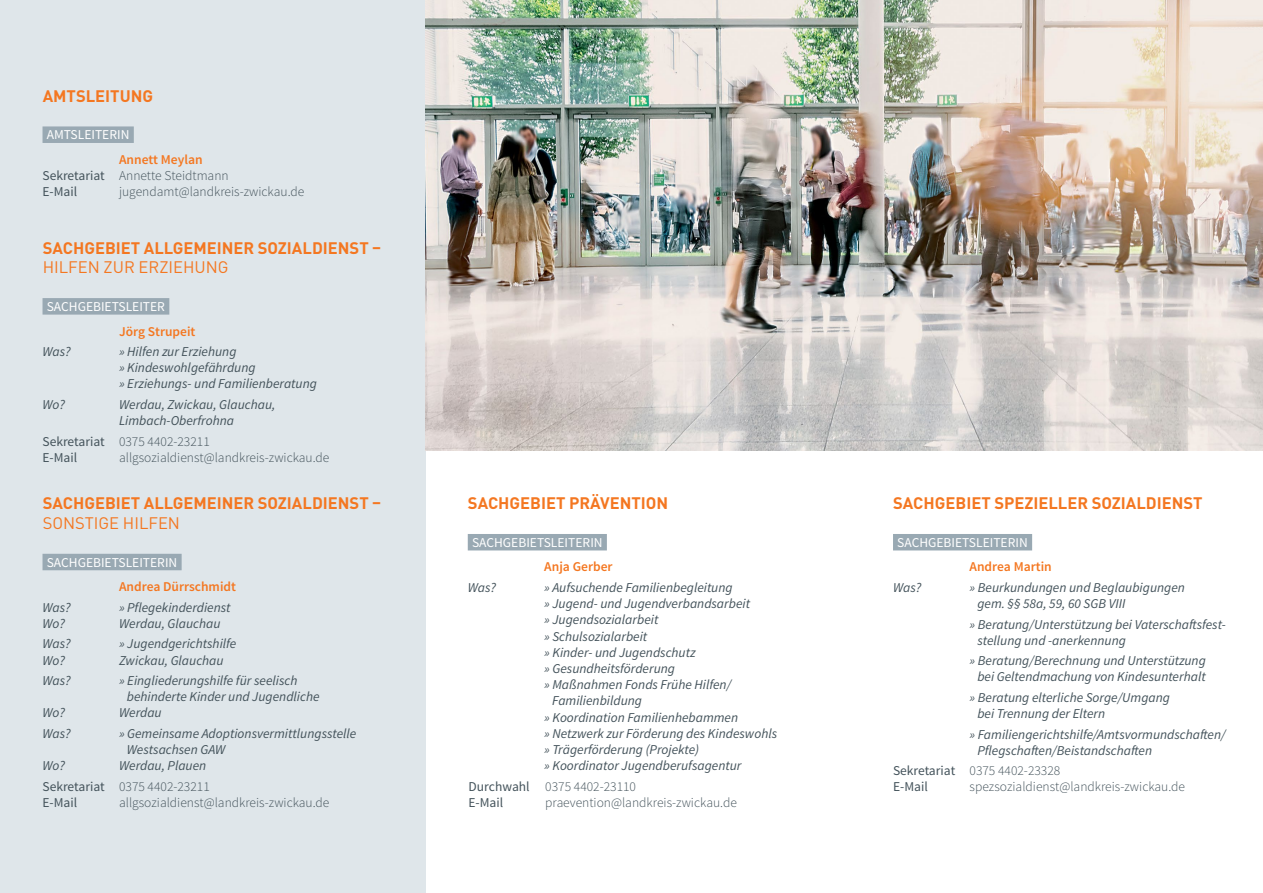
<style>
.page{position:relative;width:1263px;height:893px;background:#fff}
.page>*{position:absolute;margin:0;border:0;box-sizing:border-box;transform-origin:0 0}
.t1{font:700 16.5px "DIN Pro";color:#f47721}
.t2{font:16.5px "DIN Pro";color:#f47721}
.t3{font:italic 13.5px/16.2px "Source Sans Pro";color:#43525a}
.t4{font:300 13.5px/20.4px "Source Sans Pro";color:#43525a;text-align:right}
.t5{font:13.5px/16.2px "Source Sans Pro";color:#43525a}
.t6{font:13.5px "Source Sans Pro";color:#fff}
.t7{font:600 13.5px "Source Sans Pro";color:#f47721}
.s1{font-weight:600;color:#f47721}
.s2{font-weight:300}
.s3{font-weight:400;font-style:italic}
.s4{font-weight:400}
</style>
<div class="page">
<div style="left:0;top:0;width:425px;height:893px;background:#dfe6ea"></div>
<div style="left:43px;top:126px;width:91px;height:17px;background:#99a9b3"></div>
<div style="left:43px;top:298px;width:126px;height:17px;background:#99a9b3"></div>
<div style="left:43px;top:554px;width:139px;height:16px;background:#99a9b3"></div>
<div style="left:893px;top:534px;width:139px;height:16px;background:#99a9b3"></div>
<div style="left:468px;top:534px;width:139px;height:16px;background:#99a9b3"></div>
<img style="left:425px;top:0;width:838px;height:450px">
<p class="t1" style="left:43px;top:82px;width:12px">AMTS</p>
<p class="t1" style="left:86px;top:82px;width:20px">LEITUNG</p>
<p class="t6" style="left:47px;top:126px;width:84px">AMTSLEITERIN</p>
<p class="t5" style="left:43px;top:152px;width:188px;text-indent:77px"><span class="s1">Annett M eylan<br></span>Sekretariat <span class="s2">Annette Steidtmann<br></span>E-Mail</p>
<p class="t4" style="left:119px;top:182px;width:187px">jugendamt@landkreis-zwickau.de</p>
<p class="t1" style="left:43px;top:234px;width:340px">SACHGEBIET ALLGEMEINER SOZIALDIENST –</p>
<p class="t2" style="left:43px;top:254px;width:187px">HILFEN ZUR ERZIEHUNG</p>
<p class="t6" style="left:47px;top:298px;width:120px">SACHGEBIETSLEITER</p>
<p class="t7" style="left:119px;top:323px;width:78px">Jörg Strupeit</p>
<p class="t3" style="left:43px;top:343px;width:30px">Was?</p>
<p class="t3" style="left:119px;top:343px;width:199px">» Hilfen zur Erziehung<br>» Kindeswohlgefährdung<br>» Erziehungs- und Familienberatung</p>
<p class="t3" style="left:43px;top:396px;width:24px">Wo?</p>
<p class="t3" style="left:119px;top:396px;width:158px">Werdau, Zwickau, Glauchau,<br>Limbach-Oberfrohna</p>
<p class="t5" style="left:43px;top:433px;width:169px">Sekretariat <span class="s2">0375 4402-23211<br></span>E-Mail</p>
<p class="t4" style="left:119px;top:447px;width:212px">allgsozialdienst@landkreis-zwickau.de</p>
<p class="t1" style="left:43px;top:490px;width:340px">SACHGEBIET ALLGEMEINER SOZIALDIENST –</p>
<p class="t2" style="left:43px;top:510px;width:139px">SONSTIGE HILFEN</p>
<p class="t6" style="left:47px;top:554px;width:132px">SACHGEBIETSLEITERIN</p>
<p class="t7" style="left:119px;top:578px;width:118px">Andrea Dürrschmidt</p>
<p class="t3" style="left:43px;top:599px;width:30px">Was?</p>
<p class="t3" style="left:119px;top:599px;width:113px">» Pflegekinderdienst</p>
<p class="t3" style="left:43px;top:615px;width:24px">Wo?</p>
<p class="t3" style="left:119px;top:615px;width:103px">Werdau, Glauchau</p>
<p class="t3" style="left:43px;top:636px;width:30px">Was?</p>
<p class="t3" style="left:119px;top:636px;width:119px">» Jugendgerichtshilfe</p>
<p class="t3" style="left:43px;top:652px;width:24px">Wo?</p>
<p class="t3" style="left:119px;top:652px;width:106px">Zwickau, Glauchau</p>
<p class="t3" style="left:43px;top:672px;width:30px">Was?</p>
<p class="t3" style="left:127px;top:672px;width:194px;text-indent:-8px">» Eingliederungshilfe für seelisch behinderte Kinder und Jugendliche</p>
<p class="t3" style="left:43px;top:705px;width:24px">Wo?</p>
<p class="t3" style="left:119px;top:705px;width:44px">Werdau</p>
<p class="t3" style="left:43px;top:725px;width:30px">Was?</p>
<p class="t3" style="left:127px;top:725px;width:231px;text-indent:-8px">» Gemeinsame Adoptionsvermittlungsstelle<br>Westsachsen GAW</p>
<p class="t3" style="left:43px;top:758px;width:24px">Wo?</p>
<p class="t4" style="left:43px;top:756px;width:169px"><span class="s3">Werdau, Plauen<br></span><span class="s4">Sekretariat</span> 0375 4402-23211</p>
<p class="t5" style="left:43px;top:795px;width:36px">E-Mail</p>
<p class="t4" style="left:119px;top:792px;width:212px">allgsozialdienst@landkreis-zwickau.de</p>
<p class="t1" style="left:468px;top:490px;width:152px">SACHGEBIET PRÄVENTI</p>
<p class="t1" style="left:646px;top:490px;width:21px">ON</p>
<p class="t6" style="left:472px;top:534px;width:132px">SACHGEBIETSLEITERIN</p>
<p class="t7" style="left:544px;top:558px;width:70px">Anja Gerber</p>
<p class="t3" style="left:468px;top:579px;width:30px">Was?</p>
<p class="t3" style="left:544px;top:579px;width:190px">» Aufsuchende Familienbegleitung</p>
<p class="t3" style="left:544px;top:595px;width:207px">» Jugend- und Jugendverbandsarbeit</p>
<p class="t3" style="left:544px;top:612px;width:116px">» Jugendsozialarbeit</p>
<p class="t3" style="left:544px;top:628px;width:105px">» Schulsozialarbeit</p>
<p class="t3" style="left:544px;top:644px;width:153px">» Kinder- und Jugendschutz</p>
<p class="t3" style="left:544px;top:660px;width:132px">» Gesundheitsförderung</p>
<p class="t3" style="left:544px;top:676px;width:188px">» Maßnahmen Fonds Frühe Hilfen/</p>
<p class="t3" style="left:552px;top:693px;width:92px">Familienbildung</p>
<p class="t3" style="left:544px;top:709px;width:195px">» Koordination Familienhebammen</p>
<p class="t3" style="left:544px;top:725px;width:234px">» Netzwerk zur Förderung des Kindeswohls</p>
<p class="t3" style="left:544px;top:741px;width:156px">» Trägerförderung (Projekte)</p>
<p class="t3" style="left:544px;top:757px;width:199px">» Koordinator Jugendberufsagentur</p>
<p class="t5" style="left:468px;top:778px;width:169px">Durchwahl <span class="s2">0375 4402-23110<br></span>E-Mail</p>
<p class="t4" style="left:545px;top:792px;width:193px">praevention@landkreis-zwickau.de</p>
<p class="t1" style="left:893px;top:490px;width:131px">SACHGEBIET SPEZIE</p>
<p class="t1" style="left:1048px;top:490px;width:108px">LLER SOZIALDIENST</p>
<p class="t6" style="left:897px;top:534px;width:132px">SACHGEBIETSLEITERIN</p>
<p class="t7" style="left:969px;top:558px;width:84px">Andrea M artin</p>
<p class="t3" style="left:893px;top:579px;width:30px">Was?</p>
<p class="t3" style="left:977px;top:579px;width:209px;text-indent:-8px">» Beurkundungen und Beglaubigungen gem. §§ 58a, 59, 60 SGB VIII</p>
<p class="t3" style="left:977px;top:616px;width:250px;text-indent:-8px">» Beratung/Unterstützung bei Vaterschaftsfest&shy;stellung und -anerkennung</p>
<p class="t3" style="left:969px;top:653px;width:238px;text-align:center">» Beratung/Berechnung und Unterstützung bei Geltendmachung von Kindesunterhalt</p>
<p class="t3" style="left:977px;top:689px;width:194px;text-indent:-8px">» Beratung elterliche Sorge/Umgang bei Trennung der Eltern</p>
<p class="t3" style="left:977px;top:726px;width:250px;text-indent:-8px">» Familiengerichtshilfe/Amtsvormundschaften/<br>Pflegschaften/Beistandschaften</p>
<p class="t5" style="left:893px;top:763px;width:169px">Sekretariat <span class="s2">0375 4402-23328<br></span>E-Mail</p>
<p class="t4" style="left:969px;top:777px;width:217px">spezsozialdienst@landkreis-zwickau.de</p>
</div>
